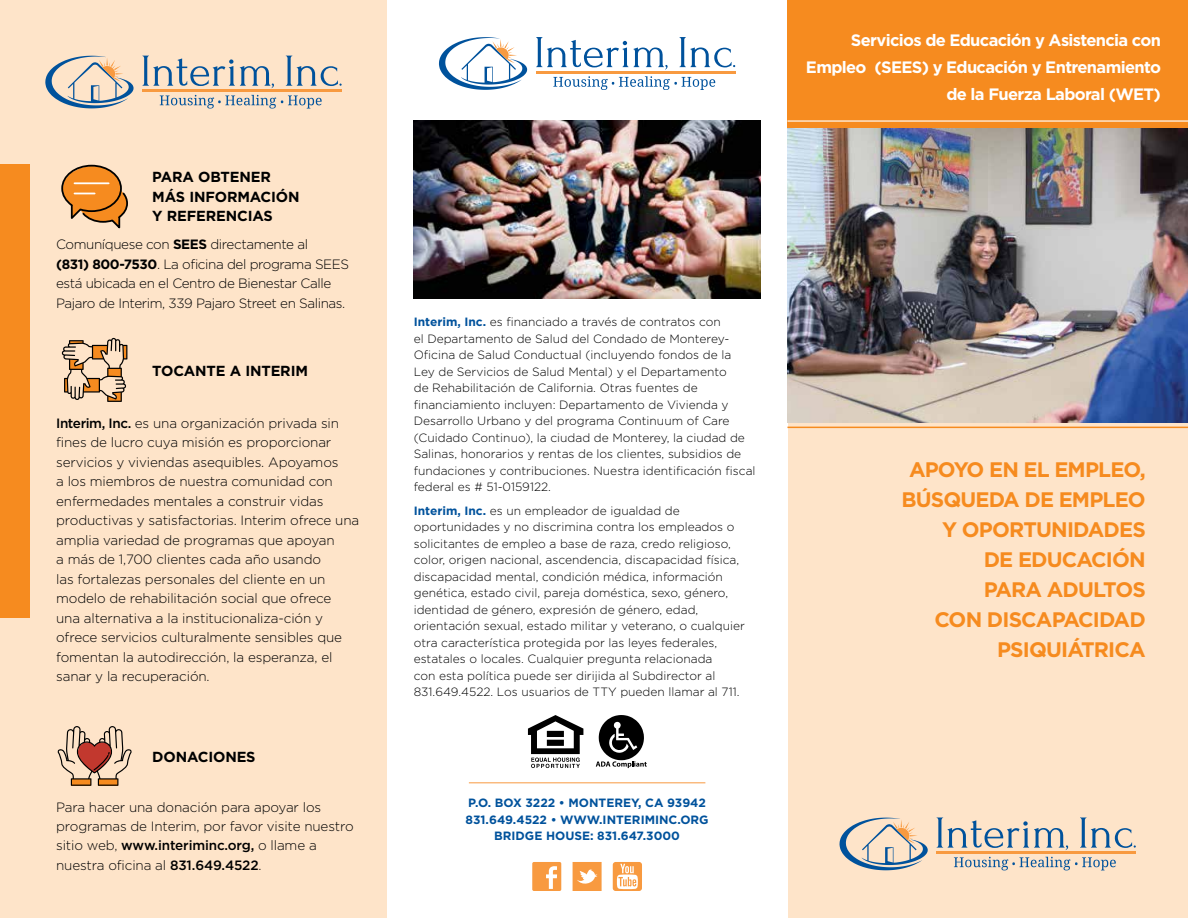
<style>
.page{position:relative;width:1188px;height:918px;background:#fff}
.page>*{position:absolute;margin:0;border:0;box-sizing:border-box;transform-origin:0 0}
.t1{font:700 21px/30px "Gotham";letter-spacing:-.04em;color:#f68b1f;text-align:right}
.t2{font:700 16.5px/27px "Gotham";letter-spacing:-.04em;color:#fff;text-align:right}
.t3{font:700 14.55px/19.5px "Gotham";letter-spacing:-.01em;color:#000}
.t4{font:300 13.5px/19.5px "Gotham";letter-spacing:-.01em;color:#000}
.t5{font:300 13.5px/19.5px "Gotham";letter-spacing:-.03em;color:#000}
.t6{font:300 12px/16.5px "Gotham";color:#000}
.t7{font:700 12px/16.5px "Gotham";color:#00529c;text-align:center}
.s1{font-weight:700}
.s2{font-weight:500}
.s3{font-weight:700;color:#00529c}
</style>
<div class="page">
<div style="left:787px;top:0;width:401px;height:918px;background:#fee4c9"></div>
<div style="left:0;top:0;width:387px;height:918px;background:#fee4c9"></div>
<div style="left:787px;top:0;width:401px;height:129px;background:#f68b1f"></div>
<div style="left:0;top:164px;width:29px;height:454px;background:#f68b1f"></div>
<hr style="left:142px;top:90px;width:200px;height:2px;background:#f89a40">
<svg style="left:45px;top:56px;width:89px;height:52px"></svg>
<svg style="left:142px;top:56px;width:200px;height:32px"></svg>
<svg style="left:160px;top:95px;width:162px;height:14px"></svg>
<hr style="left:937px;top:851px;width:199px;height:3px;background:#f89a40">
<svg style="left:839px;top:818px;width:89px;height:52px"></svg>
<svg style="left:937px;top:818px;width:199px;height:32px"></svg>
<svg style="left:954px;top:857px;width:162px;height:13px"></svg>
<hr style="left:787px;top:427px;width:401px;height:1px;background:#f68b1f">
<hr style="left:787px;top:120px;width:401px;height:2px;background:#fee4c9">
<svg style="left:57px;top:726px;width:75px;height:60px"></svg>
<svg style="left:62px;top:338px;width:65px;height:64px"></svg>
<svg style="left:61px;top:164px;width:67px;height:65px"></svg>
<img style="left:787px;top:129px;width:401px;height:293px">
<hr style="left:469px;top:783px;width:236px;height:1px;background:#f89a40">
<hr style="left:536px;top:71px;width:199px;height:2px;background:#f89a40">
<svg style="left:439px;top:37px;width:88px;height:53px"></svg>
<svg style="left:536px;top:37px;width:199px;height:33px"></svg>
<svg style="left:553px;top:76px;width:162px;height:14px"></svg>
<svg style="left:532px;top:862px;width:29px;height:29px"></svg>
<svg style="left:573px;top:862px;width:29px;height:29px"></svg>
<svg style="left:613px;top:862px;width:29px;height:29px"></svg>
<svg style="left:596px;top:715px;width:50px;height:53px"></svg>
<svg style="left:528px;top:715px;width:55px;height:53px"></svg>
<img style="left:414px;top:120px;width:346px;height:178px">
<p class="t3" style="left:152px;top:167px;width:149px">PARA OBTENER<br>MÁS INFORMACIÓN<br>Y REFERENCIAS</p>
<p class="t5" style="left:56px;top:235px;width:295px">Comuníquese con <span class="s1">SEES</span> directamente al<br><span class="s1">(831) 800-7530</span>. La oficina del programa SEES está ubicada en el Centro de Bienestar Calle Pajaro de Interim, 339 Pajaro Street en Salinas.</p>
<p class="t3" style="left:152px;top:361px;width:157px">TOCANTE A INTERIM</p>
<p class="t4" style="left:56px;top:413px;width:305px"><span class="s2">Interim, Inc.</span> es una organización privada sin fines de lucro cuya misión es proporcionar servicios y viviendas asequibles. Apoyamos<br>a los miembros de nuestra comunidad con enfermedades mentales a construir vidas productivas y satisfactorias. Interim ofrece una amplia variedad de programas que apoyan<br>a más de 1,700 clientes cada año usando<br>las fortalezas personales del cliente en un modelo de rehabilitación social que ofrece<br>una alternativa a la institucionaliza-ción y ofrece servicios culturalmente sensibles que fomentan la autodirección, la esperanza, el sanar y la recuperación.</p>
<p class="t3" style="left:152px;top:747px;width:105px">DONACIONES</p>
<p class="t4" style="left:56px;top:797px;width:299px">Para hacer una donación para apoyar los programas de Interim, por favor visite nuestro sitio web, <span class="s2">www.interiminc.org,</span> o llame a nuestra oficina al <span class="s2">831.649.4522</span>.</p>
<h2 class="t2" style="left:806px;top:27px;width:357px">Servicios de Educación y Asistencia con<br>Empleo (SEES) y Educación y Entrenamiento de la Fuerza Laboral (WET)</h2>
<p class="t6" style="left:414px;top:314px;width:343px"><span class="s3">Interim, Inc.</span> es financiado a través de contratos con<br>el Departamento de Salud del Condado de Monterey-Oficina de Salud Conductual (incluyendo fondos de la<br>Ley de Servicios de Salud Mental) y el Departamento<br>de Rehabilitación de California. Otras fuentes de financiamiento incluyen: Departamento de Vivienda y Desarrollo Urbano y del programa Continuum of Care (Cuidado Continuo), la ciudad de Monterey, la ciudad de Salinas, honorarios y rentas de los clientes, subsidios de fundaciones y contribuciones. Nuestra identificación fiscal federal es # 51-0159122.</p>
<p class="t6" style="left:414px;top:502px;width:333px"><span class="s3">Interim, Inc.</span> es un empleador de igualdad de oportunidades y no discrimina contra los empleados o solicitantes de empleo a base de raza, credo religioso, color, origen nacional, ascendencia, discapacidad física, discapacidad mental, condición médica, información genética, estado civil, pareja doméstica, sexo, género, identidad de género, expresión de género, edad, orientación sexual, estado militar y veterano, o cualquier otra característica protegida por las leyes federales, estatales o locales. Cualquier pregunta relacionada<br>con esta política puede ser dirijida al Subdirector al 831.649.4522. Los usuarios de TTY pueden llamar al 711.</p>
<p class="t7" style="left:466px;top:795px;width:245px">P.O. BOX 3222 • MONTEREY, CA 93942<br>831.649.4522 • WWW.INTERIMINC.ORG<br>BRIDGE HOUSE: 831.647.3000</p>
<h1 class="t1" style="left:901px;top:454px;width:246px">APOYO EN EL EMPLEO,<br>BÚSQUEDA DE EMPLEO<br>Y OPORTUNIDADES<br>DE EDUCACIÓN<br>PARA ADULTOS<br>CON DISCAPACIDAD<br>PSIQUIÁTRICA</h1>
</div>
